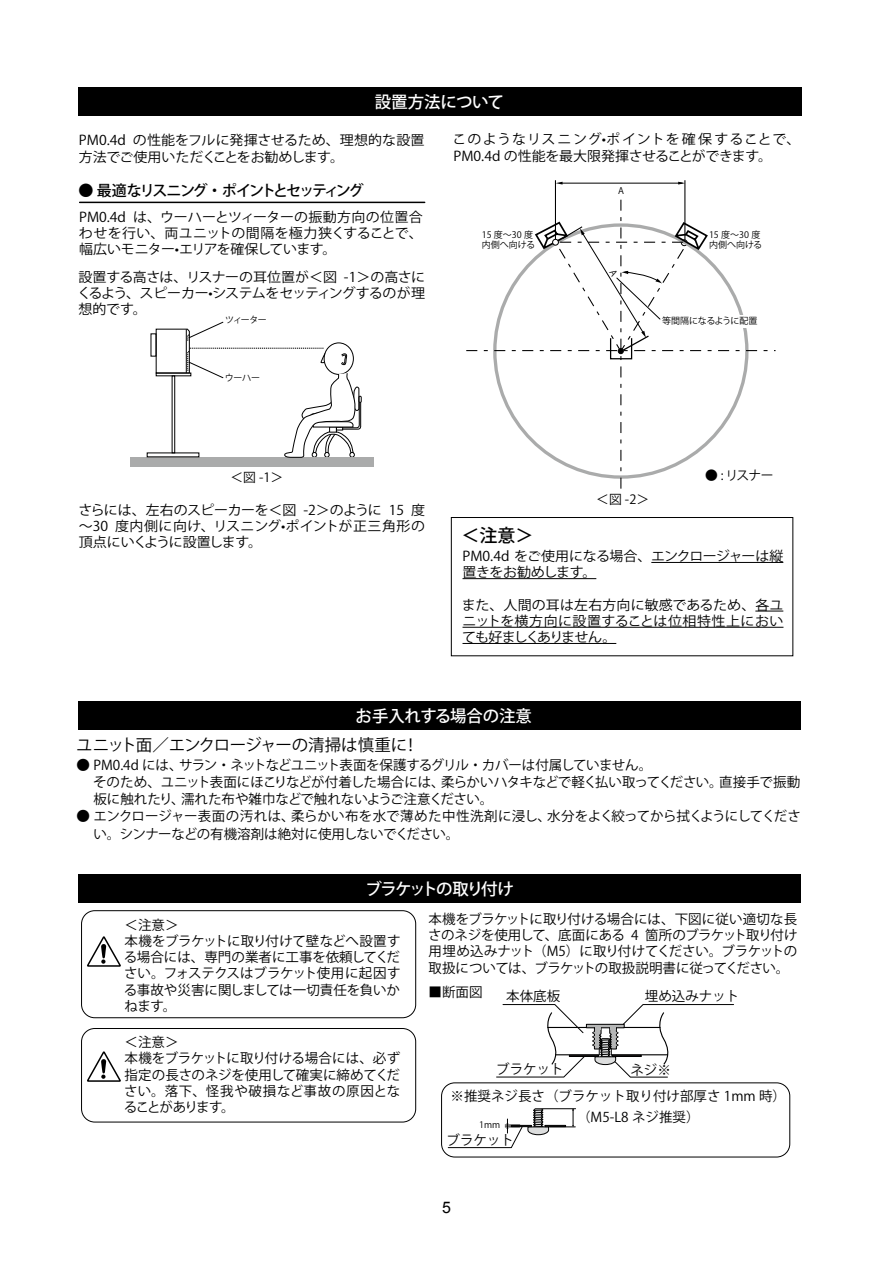
<style>
.page{position:relative;width:893px;height:1263px;background:#fff}
.page>*{position:absolute;margin:0;border:0;box-sizing:border-box;transform-origin:0 0}
.t1{font:500 18px "Koz Go Pro";color:#000}
.t2{font:16.5px "Koz Go Pro";letter-spacing:-.04em;color:#000}
.t3{font:500 16.5px "Koz Go Pro";letter-spacing:-.02em;color:#fff}
.t4{font:500 16.5px "Koz Go Pro";letter-spacing:-.11em;color:#fff}
.t5{font:15.9px "Arial";color:#000}
.t6{font:500 15px "Koz Go Pro";letter-spacing:-.14em;color:#000}
.t7{font:13.5px/16.2px "Koz Go Pro";letter-spacing:-.01em;color:#000}
.t8{font:12.75px "Koz Go Pro";color:#000}
.t9{font:9px/10.5px "Koz Go Pro";color:#000}
.t10{font:8.85px "Koz Go Pro";color:#000}
</style>
<div class="page">
<div style="left:78px;top:701px;width:723px;height:28px;background:#000"></div>
<div style="left:79px;top:87px;width:723px;height:28px;background:#000"></div>
<div style="left:451px;top:517px;width:342px;height:139px;border:1px solid #000"></div>
<hr style="left:80px;top:202px;width:345px;height:1px;background:#000">
<svg style="left:466px;top:258px;width:310px;height:231px"></svg>
<div style="left:610px;top:338px;width:22px;height:21px;border:1px solid #000"></div>
<div style="left:725px;top:315px;width:31px;height:12px;background:#fff"></div>
<hr style="left:651px;top:562px;width:132px;height:1px;background:#000">
<hr style="left:462px;top:578px;width:134px;height:1px;background:#000">
<svg style="left:755px;top:611px;width:28px;height:1px"></svg>
<hr style="left:462px;top:627px;width:321px;height:1px;background:#000">
<hr style="left:462px;top:643px;width:154px;height:1px;background:#000">
<div style="left:131px;top:457px;width:243px;height:10px;background:#aaabab"></div>
<svg style="left:155px;top:321px;width:207px;height:137px"></svg>
<div style="left:78px;top:875px;width:723px;height:28px;background:#000"></div>
<div style="left:81px;top:910px;width:335px;height:108px;border:1px solid #000;border-radius:13px"></div>
<svg style="left:87px;top:936px;width:34px;height:31px"></svg>
<div style="left:81px;top:1028px;width:335px;height:94px;border:1px solid #000;border-radius:13px"></div>
<svg style="left:87px;top:1051px;width:34px;height:31px"></svg>
<svg style="left:496px;top:1004px;width:238px;height:74px"></svg>
<hr style="left:542px;top:1108px;width:34px;height:1px;background:#000">
<svg style="left:447px;top:1108px;width:128px;height:40px"></svg>
<div style="left:441px;top:1082px;width:349px;height:75px;border:1px solid #000;border-radius:13px"></div>
<svg style="left:534px;top:180px;width:175px;height:174px"></svg>
<p class="t3" style="left:375px;top:91px;width:131px">設置方法について</p>
<p class="t7" style="left:79px;top:133px;width:347px">PM0.4d の性能をフルに発揮させるため、理想的な設置方法でご使用いただくことをお勧めします。</p>
<p class="t6" style="left:79px;top:181px;width:287px">● 最適なリスニング・ポイントとセッティング</p>
<p class="t7" style="left:79px;top:209px;width:345px;text-align:justify">PM0.4d は、ウーハーとツィーターの振動方向の位置合わせを行い、両ユニットの間隔を極力狭くすることで、幅広いモニター•エリアを確保しています。</p>
<p class="t7" style="left:77px;top:269px;width:349px;text-align:justify">設置する高さは、リスナーの耳位置が＜図 -1＞の高さにくるよう、スピーカー•システムをセッティングするのが理想的です。</p>
<p class="t9" style="left:225px;top:315px;width:43px">ツィーター</p>
<p class="t9" style="left:225px;top:373px;width:37px">ウーハー</p>
<p class="t7" style="left:453px;top:131px;width:349px">このようなリスニング•ポイントを確保することで、<br>PM0.4d の性能を最大限発揮させることができます。</p>
<p class="t9" style="left:482px;top:230px;width:55px">15 度～30 度内側へ向ける</p>
<p class="t9" style="left:618px;top:186px;width:7px">A</p>
<p class="t9" style="left:709px;top:230px;width:55px">15 度～30 度内側へ向ける</p>
<p class="t9" style="left:662px;top:316px;width:97px">等間隔になるように配置</p>
<p class="t8" style="left:230px;top:469px;width:54px">＜図 -1＞</p>
<p class="t7" style="left:78px;top:502px;width:348px;text-align:justify">さらには、左右のスピーカーを＜図 -2＞のように 15 度～30 度内側に向け、リスニング•ポイントが正三角形の頂点にいくように設置します。</p>
<h1 class="t1" style="left:461px;top:524px;width:73px">＜注意＞</h1>
<p class="t8" style="left:596px;top:491px;width:54px">＜図 -2＞</p>
<p class="t8" style="left:705px;top:467px;width:70px">● : リスナー</p>
<p class="t7" style="left:462px;top:548px;width:322px">PM0.4d をご使用になる場合、エンクロージャーは縦置きをお勧めします。</p>
<p class="t7" style="left:462px;top:597px;width:323px;text-align:justify">また、人間の耳は左右方向に敏感であるため、各ユニットを横方向に設置することは位相特性上においても好ましくありません。</p>
<p class="t3" style="left:356px;top:705px;width:178px">お手入れする場合の注意</p>
<p class="t2" style="left:76px;top:734px;width:344px">ユニット面／エンクロージャーの清掃は慎重に！</p>
<p class="t7" style="left:93px;top:756px;width:708px;line-height:17.2px;text-indent:-17px">● PM0.4d には、サラン・ネットなどユニット表面を保護するグリル・カバーは付属していません。<br>そのため、ユニット表面にほこりなどが付着した場合には、柔らかいハタキなどで軽く払い取ってください。直接手で振動板に触れたり、濡れた布や雑巾などで触れないようご注意ください。</p>
<p class="t7" style="left:93px;top:808px;width:709px;line-height:17.2px;text-indent:-17px">● エンクロージャー表面の汚れは、柔らかい布を水で薄めた中性洗剤に浸し、水分をよく絞ってから拭くようにしてください。シンナーなどの有機溶剤は絶対に使用しないでください。</p>
<p class="t4" style="left:365px;top:879px;width:150px">ブラケットの取り付け</p>
<p class="t7" style="left:124px;top:917px;width:278px">＜注意＞<br>本機をブラケットに取り付けて壁などへ設置する場合には、専門の業者に工事を依頼してください。フォステクスはブラケット使用に起因する事故や災害に関しましては一切責任を負いかねます。</p>
<p class="t7" style="left:124px;top:1034px;width:278px">＜注意＞<br>本機をブラケットに取り付ける場合には、必ず指定の長さのネジを使用して確実に締めてください。落下、怪我や破損など事故の原因となることがあります。</p>
<p class="t7" style="left:428px;top:911px;width:371px;text-align:justify">本機をブラケットに取り付ける場合には、下図に従い適切な長さのネジを使用して、底面にある 4 箇所のブラケット取り付け用埋め込みナット（M5）に取り付けてください。ブラケットの取扱については、ブラケットの取扱説明書に従ってください。</p>
<p class="t7" style="left:429px;top:984px;width:55px">■断面図</p>
<p class="t7" style="left:506px;top:988px;width:55px">本体底板</p>
<p class="t7" style="left:645px;top:988px;width:96px">埋め込みナット</p>
<p class="t7" style="left:496px;top:1062px;width:69px">ブラケット</p>
<p class="t7" style="left:451px;top:1057px;width:337px;line-height:26.2px;text-indent:180px">ネジ※<br>※推奨ネジ長さ（ブラケット取り付け部厚さ 1mm 時）</p>
<p class="t10" style="left:479px;top:1119px;width:23px">1mm</p>
<p class="t7" style="left:577px;top:1110px;width:124px">（M5-L8 ネジ推奨）</p>
<p class="t7" style="left:447px;top:1132px;width:69px">ブラケット</p>
<p class="t5" style="left:442px;top:1197px;width:10px">5</p>
</div>
